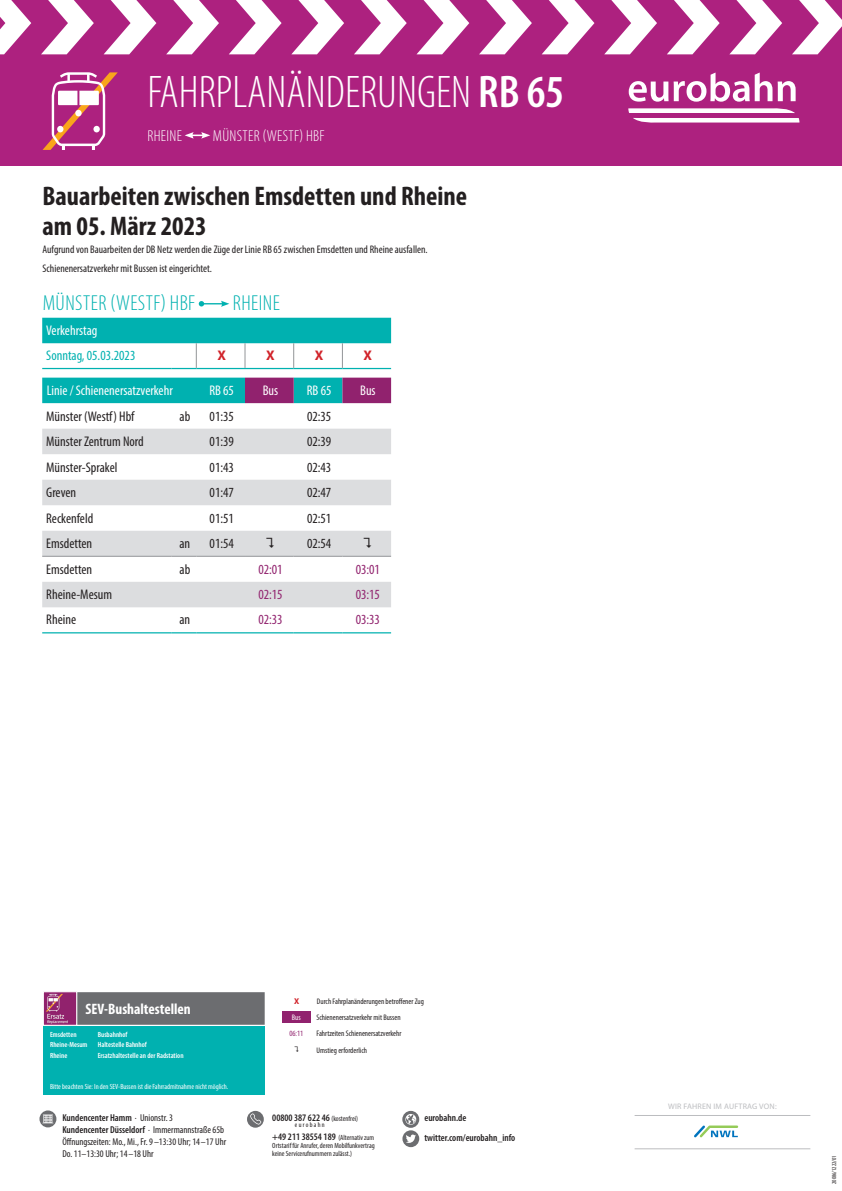
<style>
.page{position:relative;width:842px;height:1191px;background:#fff}
.page>*{position:absolute;margin:0;border:0;box-sizing:border-box;transform-origin:0 0}
.t1{font:300 condensed 46px "Myriad Pro";color:#fff}
.t2{font:700 condensed 27px/30px "Myriad Pro";color:#231f20}
.t3{font:300 condensed 21.7px "Myriad Pro";letter-spacing:.02em;color:#00b1b0}
.t4{font:300 condensed 15.9px "Myriad Pro";letter-spacing:.02em;color:#fff}
.t5{font:700 condensed 15.1px "Myriad Pro";color:#fff}
.t6{font:condensed 14px "Myriad Pro";color:#231f20}
.t7{font:condensed 14px "Myriad Pro";color:#fff}
.t8{font:condensed 14px "Myriad Pro";color:#91226e}
.t9{font:condensed 14px "Myriad Pro";color:#00b1b0}
.t10{font:700 14px "Myriad Pro";color:#d1232a}
.t11{font:condensed 11px/18.9px "Myriad Pro";color:#231f20}
.t12{font:condensed 10px/12px "Myriad Pro";color:#231f20}
.t13{font:600 condensed 10px/20.1px "Myriad Pro";color:#231f20}
.t14{font:700 8.4px "Myriad Pro";color:#d1232a}
.t15{font:condensed 8px "Myriad Pro";color:#231f20}
.t16{font:8px "Myriad Pro";letter-spacing:.025em;color:#bcbdc0}
.t17{font:condensed 8px "Myriad Pro";color:#91226e}
.t18{font:condensed 8px "Myriad Pro";color:#fff}
.t19{font:600 condensed 7.5px "Myriad Pro";color:#fff}
.t20{font:condensed 7.5px/8px "Myriad Pro";color:#231f20}
.t21{font:condensed 7.5px "Myriad Pro";color:#fff}
.t22{font:condensed 7px "Myriad Pro";letter-spacing:.19em;color:#231f20}
.t23{font:condensed 6px "Myriad Pro";color:#231f20}
.s1{font-weight:600}
.s2{font-weight:400;font-size:7.5px}
</style>
<div class="page">
<div style="left:0;top:0;width:842px;height:166px;background:#ad217f"></div>
<svg style="left:43px;top:72px;width:75px;height:78px"></svg>
<svg style="left:0;top:0;width:31px;height:54px"></svg>
<svg style="left:41px;top:0;width:53px;height:54px"></svg>
<svg style="left:104px;top:0;width:52px;height:54px"></svg>
<svg style="left:166px;top:0;width:53px;height:54px"></svg>
<svg style="left:229px;top:0;width:53px;height:54px"></svg>
<svg style="left:291px;top:0;width:53px;height:54px"></svg>
<svg style="left:354px;top:0;width:53px;height:54px"></svg>
<svg style="left:417px;top:0;width:52px;height:54px"></svg>
<svg style="left:479px;top:0;width:53px;height:54px"></svg>
<svg style="left:542px;top:0;width:52px;height:54px"></svg>
<svg style="left:604px;top:0;width:53px;height:54px"></svg>
<svg style="left:667px;top:0;width:53px;height:54px"></svg>
<svg style="left:730px;top:0;width:52px;height:54px"></svg>
<svg style="left:792px;top:0;width:50px;height:54px"></svg>
<svg style="left:629px;top:81px;width:39px;height:21px"></svg>
<svg style="left:778px;top:81px;width:18px;height:20px"></svg>
<svg style="left:674px;top:73px;width:98px;height:29px"></svg>
<svg style="left:628px;top:108px;width:171px;height:15px"></svg>
<svg style="left:402px;top:1130px;width:17px;height:17px"></svg>
<svg style="left:406px;top:1134px;width:10px;height:8px"></svg>
<svg style="left:402px;top:1110px;width:17px;height:17px"></svg>
<svg style="left:405px;top:1114px;width:11px;height:10px"></svg>
<svg style="left:247px;top:1110px;width:17px;height:17px"></svg>
<svg style="left:250px;top:1113px;width:11px;height:11px"></svg>
<svg style="left:39px;top:1110px;width:17px;height:17px"></svg>
<svg style="left:42px;top:1114px;width:11px;height:9px"></svg>
<svg style="left:42px;top:377px;width:349px;height:26px;background:#2e8ca0"></svg>
<svg style="left:42px;top:429px;width:349px;height:76px"></svg>
<hr style="left:42px;top:632px;width:129px;height:1px;background:#00b1b0">
<svg style="left:171px;top:632px;width:25px;height:1px"></svg>
<hr style="left:196px;top:632px;width:49px;height:1px;background:#00b1b0">
<hr style="left:245px;top:632px;width:49px;height:1px;background:#00b1b0">
<hr style="left:294px;top:632px;width:48px;height:1px;background:#00b1b0">
<hr style="left:342px;top:632px;width:49px;height:1px;background:#00b1b0">
<svg style="left:42px;top:318px;width:349px;height:51px"></svg>
<div style="left:282px;top:1011px;width:29px;height:11px;background:#91226e"></div>
<hr style="left:635px;top:1115px;width:175px;height:1px;background:#bcbdc0">
<hr style="left:635px;top:1148px;width:175px;height:1px;background:#bcbdc0">
<svg style="left:694px;top:1125px;width:45px;height:13px"></svg>
<svg style="left:185px;top:132px;width:25px;height:7px"></svg>
<svg style="left:199px;top:301px;width:30px;height:6px"></svg>
<div style="left:44px;top:1025px;width:221px;height:69px;background:#00b1b0"></div>
<svg style="left:43px;top:991px;width:222px;height:35px;background:#7e727c"></svg>
<svg style="left:42px;top:531px;width:349px;height:76px"></svg>
<h1 class="t1" style="left:147px;top:64px;width:418px">FAHRPLANÄNDERUNGEN <span class="s1">RB 65</span></h1>
<p class="t4" style="left:148px;top:126px;width:36px">RHEINE</p>
<p class="t4" style="left:213px;top:126px;width:113px">MÜNSTER (WESTF) HBF</p>
<h2 class="t2" style="left:43px;top:180px;width:426px">Bauarbeiten zwischen Emsdetten und Rheine am 05. März 2023</h2>
<p class="t11" style="left:43px;top:240px;width:387px">Aufgrund von Bauarbeiten der DB Netz werden die Züge der Linie RB 65 zwischen Emsdetten und Rheine ausfallen.<br>Schienenersatzverkehr mit Bussen ist eingerichtet.</p>
<h3 class="t3" style="left:43px;top:290px;width:154px">MÜNSTER (WESTF) HBF</h3>
<h3 class="t3" style="left:233px;top:290px;width:49px">RHEINE</h3>
<p class="t7" style="left:46px;top:322px;width:53px">Verkehrstag</p>
<p class="t9" style="left:46px;top:347px;width:91px">Sonntag, 05.03.2023</p>
<p class="t10" style="left:217px;top:346px;width:10px">X</p>
<p class="t10" style="left:266px;top:346px;width:10px">X</p>
<p class="t10" style="left:315px;top:346px;width:10px">X</p>
<p class="t10" style="left:364px;top:346px;width:10px">X</p>
<p class="t7" style="left:47px;top:382px;width:128px">Linie / Schienenersatzverkehr</p>
<p class="t7" style="left:209px;top:382px;width:26px">RB 65</p>
<p class="t7" style="left:263px;top:382px;width:17px">Bus</p>
<p class="t7" style="left:307px;top:382px;width:26px">RB 65</p>
<p class="t7" style="left:360px;top:382px;width:17px">Bus</p>
<p class="t6" style="left:46px;top:407px;width:90px">Münster (Westf) Hbf</p>
<p class="t6" style="left:180px;top:407px;width:12px">ab</p>
<p class="t6" style="left:210px;top:407px;width:26px">01:35</p>
<p class="t6" style="left:307px;top:407px;width:26px">02:35</p>
<p class="t6" style="left:46px;top:433px;width:99px">Münster Zentrum Nord</p>
<p class="t6" style="left:210px;top:433px;width:26px">01:39</p>
<p class="t6" style="left:307px;top:433px;width:26px">02:39</p>
<p class="t6" style="left:46px;top:458px;width:73px">Münster-Sprakel</p>
<p class="t6" style="left:210px;top:458px;width:26px">01:43</p>
<p class="t6" style="left:307px;top:458px;width:26px">02:43</p>
<p class="t6" style="left:46px;top:484px;width:31px">Greven</p>
<p class="t6" style="left:210px;top:484px;width:26px">01:47</p>
<p class="t6" style="left:307px;top:484px;width:26px">02:47</p>
<p class="t6" style="left:46px;top:509px;width:49px">Reckenfeld</p>
<p class="t6" style="left:210px;top:509px;width:26px">01:51</p>
<p class="t6" style="left:307px;top:509px;width:26px">02:51</p>
<p class="t6" style="left:46px;top:535px;width:48px">Emsdetten</p>
<p class="t6" style="left:180px;top:535px;width:12px">an</p>
<p class="t6" style="left:210px;top:535px;width:26px">01:54</p>
<p class="t6" style="left:307px;top:535px;width:26px">02:54</p>
<p class="t6" style="left:46px;top:561px;width:48px">Emsdetten</p>
<p class="t6" style="left:180px;top:561px;width:12px">ab</p>
<p class="t8" style="left:258px;top:561px;width:26px">02:01</p>
<p class="t8" style="left:356px;top:561px;width:26px">03:01</p>
<p class="t6" style="left:46px;top:586px;width:67px">Rheine-Mesum</p>
<p class="t8" style="left:258px;top:586px;width:26px">02:15</p>
<p class="t8" style="left:356px;top:586px;width:26px">03:15</p>
<p class="t6" style="left:46px;top:611px;width:31px">Rheine</p>
<p class="t6" style="left:180px;top:611px;width:12px">an</p>
<p class="t8" style="left:258px;top:611px;width:26px">02:33</p>
<p class="t8" style="left:356px;top:611px;width:26px">03:33</p>
<p class="t5" style="left:86px;top:1000px;width:107px">SEV-Bushaltestellen</p>
<p class="t19" style="left:50px;top:1030px;width:28px">Emsdetten</p>
<p class="t19" style="left:98px;top:1030px;width:31px">Busbahnhof</p>
<p class="t19" style="left:50px;top:1040px;width:39px">Rheine-Mesum</p>
<p class="t19" style="left:98px;top:1040px;width:51px">Haltestelle Bahnhof</p>
<p class="t19" style="left:50px;top:1050px;width:19px">Rheine</p>
<p class="t19" style="left:98px;top:1050px;width:87px">Ersatzhaltestelle an der Radstation</p>
<p class="t21" style="left:50px;top:1081px;width:180px">Bitte beachten Sie: In den SEV-Bussen ist die Fahrradmitnahme nicht möglich.</p>
<p class="t12" style="left:62px;top:1111px;width:165px"><span class="s1">Kundencenter Hamm</span> · Unionstr. 3<br><span class="s1">Kundencenter Düsseldorf</span> · Immermannstraße 65b Öffnungszeiten: Mo., Mi., Fr. 9–13:30 Uhr; 14–17 Uhr Do. 11–13:30 Uhr; 14–18 Uhr</p>
<p class="t14" style="left:294px;top:995px;width:7px">X</p>
<p class="t15" style="left:317px;top:996px;width:109px">Durch Fahrplanänderungen betroffener Zug</p>
<p class="t18" style="left:292px;top:1012px;width:10px">Bus</p>
<p class="t15" style="left:316px;top:1012px;width:86px">Schienenersatzverkehr mit Bussen</p>
<p class="t15" style="left:316px;top:1045px;width:52px">Umstieg erforderlich</p>
<p class="t17" style="left:289px;top:1028px;width:15px">06:11</p>
<p class="t15" style="left:316px;top:1028px;width:86px">Fahrtzeiten Schienenersatzverkehr</p>
<p class="t13" style="left:272px;top:1107px;width:103px;line-height:19.2px">00800 387 622 46 <span class="s2">(kostenfrei) </span>+49 211 38554 189 <span class="s2">(Alternativ zum</span></p>
<p class="t20" style="left:272px;top:1141px;width:104px">Ortstarif für Anrufer, deren Mobilfunkvertrag keine Servicerufnummern zulässt.)</p>
<p class="t22" style="left:295px;top:1120px;width:31px">eurobahn</p>
<p class="t13" style="left:424px;top:1107px;width:92px">eurobahn.de twitter.com/eurobahn_info</p>
<p class="t16" style="left:668px;top:1101px;width:110px">WIR FAHREN IM AUFTRAG VON:</p>
<p class="t23" style="left:830px;top:1184px;width:30px;rotate:-90deg">20086/1222/01</p>
</div>
